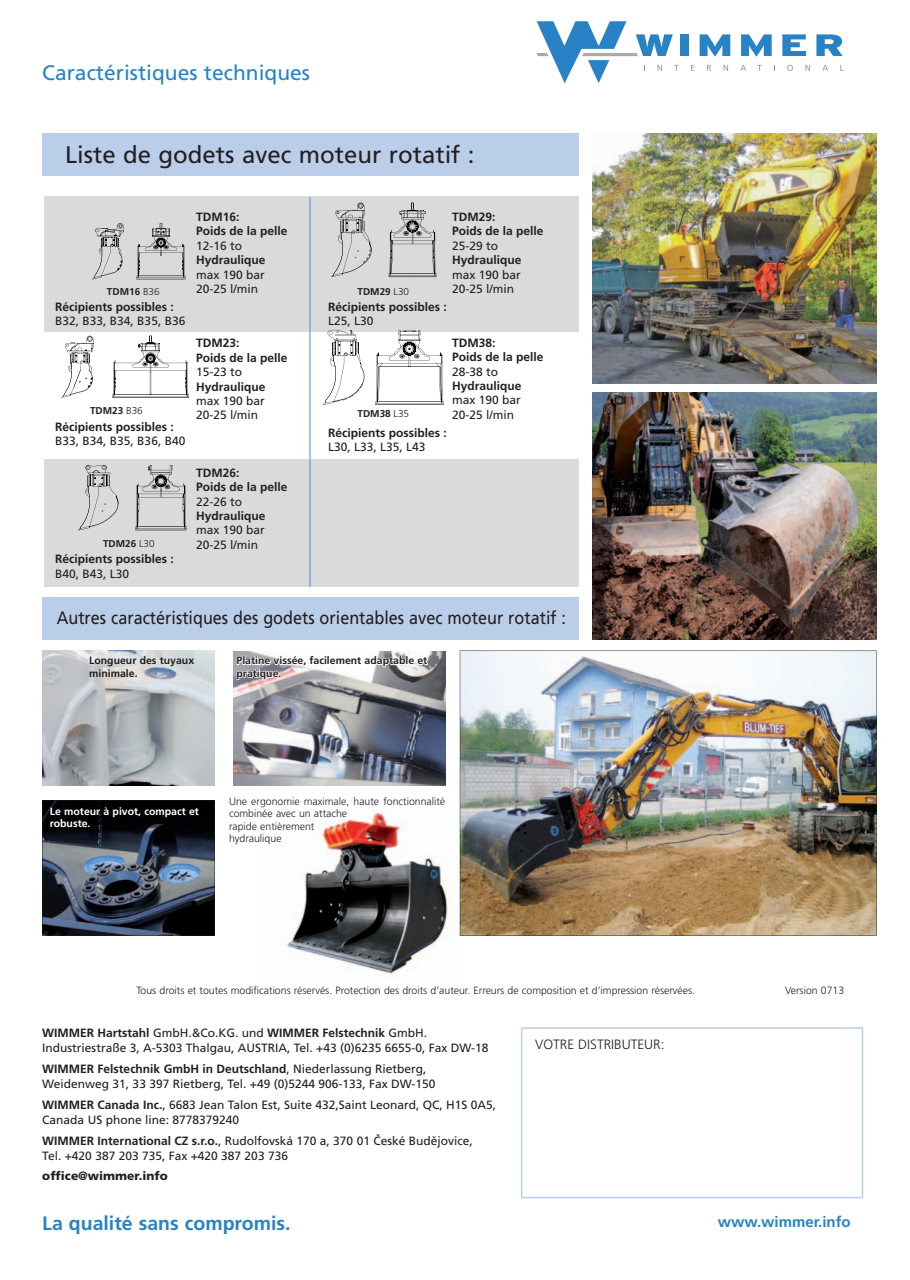
<style>
.page{position:relative;width:910px;height:1280px;background:#fff}
.page>*{position:absolute;margin:0;border:0;box-sizing:border-box;transform-origin:0 0}
.t1{font:24px "Frutiger LT Pro";color:#231f20}
.t2{font:21px "Frutiger LT Pro";color:#2783c5}
.t3{font:700 19.5px "Frutiger LT Pro";color:#2783c5}
.t4{font:18px "Frutiger LT Pro";color:#231f20;scale:.9 1}
.t5{font:700 15px "Frutiger LT Std";color:#2783c5}
.t6{font:300 13.5px "Frutiger LT Pro";color:#231f20}
.t7{font:12px/15px "Frutiger LT Pro";color:#231f20}
.t8{font:700 12px/14.4px "Frutiger LT Pro";color:#231f20}
.t9{font:12px/14.4px "Frutiger";color:#231f20}
.t10{font:900 12px "Frutiger";color:#231f20}
.t11{font:300 10.5px/12.6px "Frutiger LT Pro";color:#231f20}
.t12{font:700 10.5px/12.6px "Frutiger LT Pro";color:#231f20}
.t13{font:700 10.5px/12.6px "Frutiger LT Pro";color:#fff}
.t14{font:700 9.9px "Frutiger LT Pro";color:#231f20}
.s1{font-weight:300}
.s2{font-weight:700}
</style>
<div class="page">
<div style="left:42px;top:133px;width:536px;height:43px;background:#bbcee9"></div>
<div style="left:42px;top:597px;width:536px;height:43px;background:#bbcee9"></div>
<svg style="left:521px;top:1027px;width:342px;height:171px"></svg>
<div style="left:680px;top:34px;width:9px;height:22px;background:#2783c5"></div>
<svg style="left:700px;top:34px;width:30px;height:23px"></svg>
<svg style="left:741px;top:34px;width:31px;height:23px"></svg>
<svg style="left:782px;top:34px;width:24px;height:22px"></svg>
<svg style="left:816px;top:34px;width:27px;height:22px"></svg>
<svg style="left:691px;top:65px;width:3px;height:6px"></svg>
<svg style="left:707px;top:65px;width:4px;height:6px"></svg>
<svg style="left:723px;top:65px;width:5px;height:6px"></svg>
<svg style="left:740px;top:65px;width:6px;height:6px"></svg>
<svg style="left:787px;top:65px;width:6px;height:6px"></svg>
<svg style="left:805px;top:65px;width:5px;height:6px"></svg>
<svg style="left:822px;top:65px;width:6px;height:6px"></svg>
<svg style="left:840px;top:65px;width:4px;height:6px"></svg>
<svg style="left:537px;top:21px;width:142px;height:62px"></svg>
<img style="left:43px;top:651px;width:171px;height:134px">
<img style="left:233px;top:651px;width:212px;height:134px">
<svg style="left:42px;top:800px;width:173px;height:136px;background:#303743"></svg>
<img style="left:286px;top:810px;width:174px;height:167px">
<img style="left:460px;top:651px;width:416px;height:285px">
<svg style="left:236px;top:655px;width:192px;height:25px"></svg>
<img style="left:592px;top:133px;width:284px;height:250px">
<img style="left:592px;top:392px;width:284px;height:248px">
<div style="left:44px;top:196px;width:534px;height:135px;background:#d9dadc"></div>
<div style="left:44px;top:459px;width:534px;height:128px;background:#d9dadc"></div>
<svg style="left:92px;top:223px;width:93px;height:56px"></svg>
<svg style="left:62px;top:336px;width:127px;height:62px"></svg>
<svg style="left:332px;top:203px;width:104px;height:74px"></svg>
<svg style="left:79px;top:465px;width:107px;height:65px"></svg>
<svg style="left:323px;top:330px;width:120px;height:75px"></svg>
<hr style="left:309px;top:331px;width:2px;height:128px;background:#a8c1e4">
<hr style="left:309px;top:197px;width:2px;height:134px;background:#99b1d2">
<hr style="left:309px;top:459px;width:2px;height:128px;background:#99b1d2">
<h2 class="t2" style="left:42px;top:60px;width:269px">Caractéristiques techniques</h2>
<h1 class="t1" style="left:65px;top:141px;width:411px">Liste de godets avec moteur rotatif :</h1>
<p class="t8" style="left:196px;top:210px;width:93px">TDM16:<br>Poids de la pelle</p>
<p class="t9" style="left:196px;top:238px;width:48px">12-16 to</p>
<p class="t8" style="left:196px;top:253px;width:71px">Hydraulique</p>
<p class="t9" style="left:196px;top:267px;width:70px">max 190 bar<br>20-25 l/min</p>
<p class="t14" style="left:107px;top:286px;width:54px">TDM16 <span class="s1">B36</span></p>
<p class="t14" style="left:358px;top:286px;width:53px">TDM29 <span class="s1">L30</span></p>
<p class="t8" style="left:452px;top:210px;width:93px">TDM29:<br>Poids de la pelle</p>
<p class="t9" style="left:452px;top:238px;width:48px">25-29 to</p>
<p class="t8" style="left:452px;top:253px;width:71px">Hydraulique</p>
<p class="t9" style="left:452px;top:267px;width:70px">max 190 bar<br>20-25 l/min</p>
<p class="t8" style="left:55px;top:299px;width:120px">Récipients possibles :</p>
<p class="t9" style="left:55px;top:314px;width:132px">B32, B33, B34, B35, B36</p>
<p class="t8" style="left:328px;top:299px;width:120px">Récipients possibles :</p>
<p class="t9" style="left:328px;top:314px;width:47px">L25, L30</p>
<p class="t8" style="left:196px;top:336px;width:93px">TDM23:<br>Poids de la pelle</p>
<p class="t9" style="left:196px;top:365px;width:48px">15-23 to</p>
<p class="t8" style="left:196px;top:379px;width:71px">Hydraulique</p>
<p class="t9" style="left:196px;top:394px;width:70px">max 190 bar<br>20-25 l/min</p>
<p class="t14" style="left:90px;top:404px;width:54px">TDM23 <span class="s1">B36</span></p>
<p class="t14" style="left:358px;top:407px;width:53px">TDM38 <span class="s1">L35</span></p>
<p class="t8" style="left:452px;top:335px;width:93px">TDM38:<br>Poids de la pelle</p>
<p class="t9" style="left:452px;top:364px;width:48px">28-38 to</p>
<p class="t8" style="left:452px;top:379px;width:71px">Hydraulique</p>
<p class="t9" style="left:452px;top:393px;width:70px">max 190 bar<br>20-25 l/min</p>
<p class="t8" style="left:55px;top:420px;width:120px">Récipients possibles :</p>
<p class="t9" style="left:55px;top:434px;width:132px">B33, B34, B35, B36, B40</p>
<p class="t14" style="left:103px;top:538px;width:53px">TDM26 <span class="s1">L30</span></p>
<p class="t8" style="left:55px;top:552px;width:120px">Récipients possibles :</p>
<p class="t9" style="left:55px;top:566px;width:76px">B40, B43, L30</p>
<p class="t8" style="left:196px;top:465px;width:93px">TDM26:<br>Poids de la pelle</p>
<p class="t9" style="left:196px;top:494px;width:48px">22-26 to</p>
<p class="t8" style="left:196px;top:509px;width:71px">Hydraulique</p>
<p class="t9" style="left:196px;top:523px;width:70px">max 190 bar<br>20-25 l/min</p>
<p class="t8" style="left:328px;top:425px;width:120px">Récipients possibles :</p>
<p class="t9" style="left:328px;top:440px;width:99px">L30, L33, L35, L43</p>
<h3 class="t4" style="left:57px;top:607px;width:567px">Autres caractéristiques des godets orientables avec moteur rotatif :</h3>
<p class="t12" style="left:89px;top:654px;width:107px">Longueur des tuyaux minimale.</p>
<p class="t12" style="left:236px;top:654px;width:192px">Platine vissée, facilement adaptable et pratique.</p>
<p class="t13" style="left:50px;top:805px;width:151px">Le moteur à pivot, compact et robuste.</p>
<p class="t11" style="left:229px;top:795px;width:218px">Une ergonomie maximale, haute fonctionnalité combinée avec un attache<br>rapide entièrement<br>hydraulique</p>
<p class="t11" style="left:137px;top:984px;width:560px">Tous droits et toutes modifications réservés. Protection des droits d’auteur. Erreurs de composition et d’impression réservées.</p>
<p class="t11" style="left:785px;top:984px;width:61px">Version 0713</p>
<p class="t7" style="left:42px;top:1025px;width:448px"><span class="s2">WIMMER Hartstahl</span> GmbH.&amp;Co.KG. und <span class="s2">WIMMER Felstechnik</span> GmbH.<br>Industriestraße 3, A-5303 Thalgau, AUSTRIA, Tel. +43 (0)6235 6655-0, Fax DW-18</p>
<p class="t7" style="left:42px;top:1061px;width:395px"><span class="s2">WIMMER Felstechnik GmbH in Deutschland</span>, Niederlassung Rietberg,<br>Weidenweg 31, 33 397 Rietberg, Tel. +49 (0)5244 906-133, Fax DW-150</p>
<p class="t7" style="left:42px;top:1097px;width:455px"><span class="s2">WIMMER Canada Inc.</span>, 6683 Jean Talon Est, Suite 432,Saint Leonard, QC, H1S 0A5,<br>Canada US phone line: 8778379240</p>
<p class="t7" style="left:42px;top:1133px;width:432px"><span class="s2">WIMMER International CZ s.r.o.</span>, Rudolfovská 170 a, 370 01 České Budějovice,<br>Tel. +420 387 203 735, Fax +420 387 203 736</p>
<p class="t10" style="left:42px;top:1169px;width:127px">office@wimmer.info</p>
<p class="t6" style="left:535px;top:1037px;width:131px">VOTRE DISTRIBUTEUR:</p>
<h3 class="t3" style="left:42px;top:1212px;width:250px">La qualité sans compromis.</h3>
<p class="t5" style="left:718px;top:1213px;width:134px">www.wimmer.info</p>
</div>
